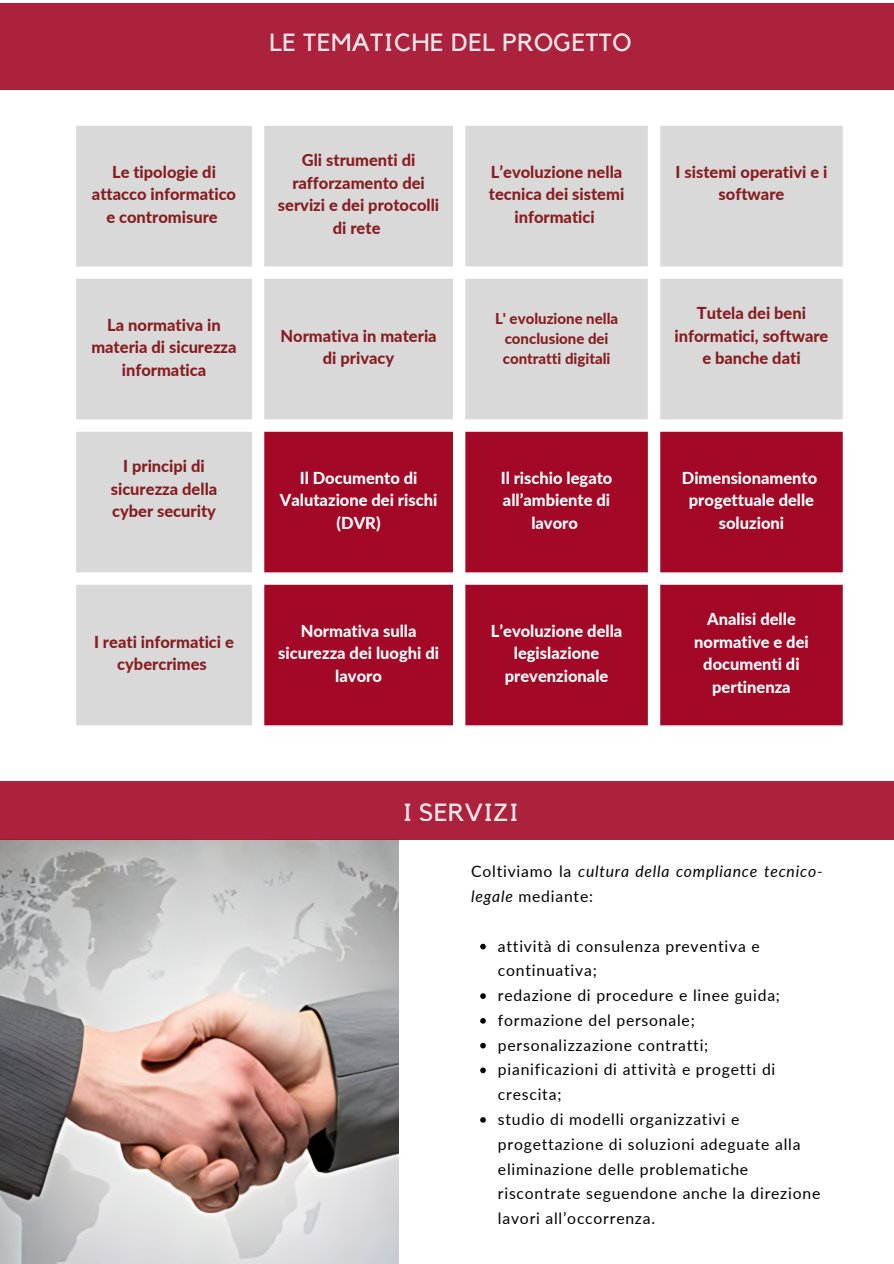
<style>
.page{position:relative;width:894px;height:1264px;background:#fff}
.page>*{position:absolute;margin:0;border:0;box-sizing:border-box;transform-origin:0 0}
.t1{font:24.75px "Kollektif";letter-spacing:.02em;color:#fff}
.t2{font:800 16.5px/22.5px "Lato";color:#871d20;text-align:center}
.t3{font:800 16.5px/22.5px "Lato";color:#fff;text-align:center}
.t4{font:15.75px/24.8px "Lato";letter-spacing:.05em;color:#000}
.t5{font:italic 15.75px/24.8px "Lato";letter-spacing:.05em;color:#000}
.t6{font:800 15px/20.2px "Lato";color:#871d20;text-align:center}
.s1{font-style:normal}
</style>
<div class="page">
<img style="left:0;top:839px;width:398px;height:424px">
<div style="left:0;top:781px;width:893px;height:58px;background:#ac223c"></div>
<div style="left:0;top:4px;width:893px;height:85px;background:#ac223c"></div>
<svg style="left:76px;top:126px;width:766px;height:599px;background:#ddd"></svg>
<svg style="left:264px;top:432px;width:578px;height:293px;background:#aa1d38"></svg>
<svg style="left:480px;top:943px;width:5px;height:6px"></svg>
<svg style="left:480px;top:993px;width:5px;height:5px"></svg>
<svg style="left:480px;top:1018px;width:5px;height:5px"></svg>
<svg style="left:480px;top:1042px;width:5px;height:6px"></svg>
<svg style="left:480px;top:1067px;width:5px;height:6px"></svg>
<svg style="left:480px;top:1117px;width:5px;height:5px"></svg>
<h1 class="t1" style="left:269px;top:31px;width:363px">LE TEMATICHE DEL PROGETTO</h1>
<h1 class="t2" style="left:92px;top:160px;width:146px">Le tipologie di attacco informatico e contromisure</h1>
<h2 class="t2" style="left:278px;top:149px;width:163px">Gli strumenti di rafforzamento dei servizi e dei protocolli di rete</h2>
<p class="t2" style="left:488px;top:160px;width:137px">L’evoluzione nella tecnica dei sistemi informatici</p>
<p class="t2" style="left:675px;top:160px;width:153px">I sistemi operativi e i software</p>
<p class="t2" style="left:91px;top:313px;width:147px">La normativa in materia di sicurezza informatica</p>
<p class="t2" style="left:280px;top:324px;width:158px">Normativa in materia di privacy</p>
<p class="t6" style="left:495px;top:308px;width:125px">L' evoluzione nella conclusione dei contratti digitali</p>
<p class="t2" style="left:674px;top:302px;width:155px">Tutela dei beni informatici, software e banche dati</p>
<p class="t2" style="left:111px;top:454px;width:108px">I principi di sicurezza della cyber security</p>
<p class="t3" style="left:280px;top:466px;width:159px">Il Documento di<br>Valutazione dei rischi (DVR)</p>
<p class="t3" style="left:500px;top:466px;width:113px">Il rischio legato all’ambiente di lavoro</p>
<p class="t3" style="left:681px;top:466px;width:137px">Dimensionamento progettuale delle soluzioni</p>
<p class="t2" style="left:94px;top:630px;width:141px">I reati informatici e cybercrimes</p>
<p class="t3" style="left:278px;top:619px;width:162px">Normativa sulla sicurezza dei luoghi di lavoro</p>
<p class="t3" style="left:490px;top:619px;width:133px">L’evoluzione della legislazione prevenzionale</p>
<p class="t3" style="left:694px;top:607px;width:116px">Analisi delle normative e dei documenti di pertinenza</p>
<h1 class="t1" style="left:402px;top:800px;width:118px">I SERVIZI</h1>
<p class="t5" style="left:471px;top:858px;width:353px"><span class="s1">Coltiviamo la</span> cultura della compliance tecnico&shy;legale <span class="s1">mediante:</span></p>
<p class="t4" style="left:498px;top:933px;width:263px">attività di consulenza preventiva e continuativa;</p>
<p class="t4" style="left:498px;top:982px;width:283px">redazione di procedure e linee guida;</p>
<h1 class="t4" style="left:498px;top:1007px;width:198px">formazione del personale;</h1>
<p class="t4" style="left:498px;top:1032px;width:212px">personalizzazione contratti;</p>
<p class="t4" style="left:498px;top:1056px;width:279px">pianificazioni di attività e progetti di crescita;</p>
<p class="t4" style="left:498px;top:1106px;width:324px">studio di modelli organizzativi e progettazione di soluzioni adeguate alla eliminazione delle problematiche riscontrate seguendone anche la direzione lavori all’occorrenza.</p>
</div>
